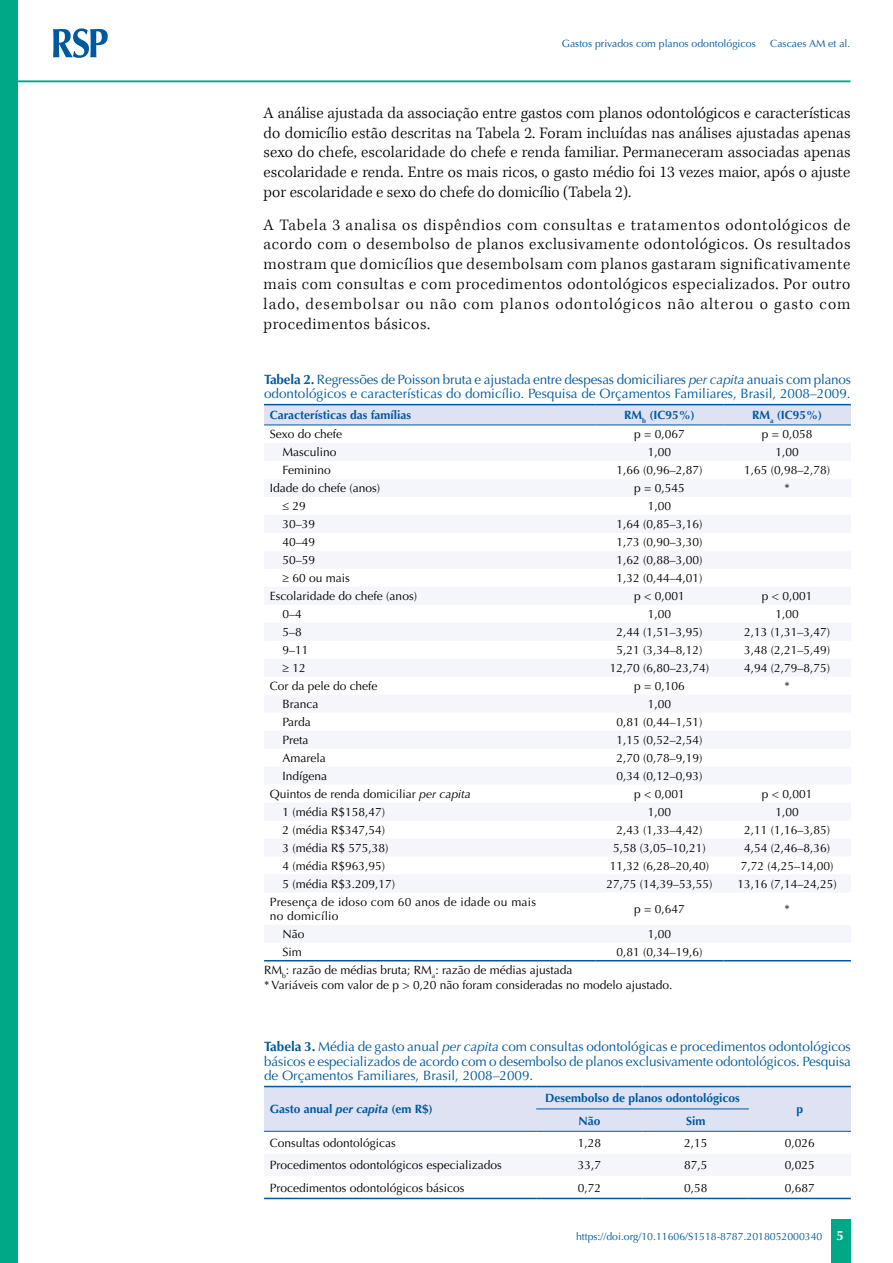
<style>
.page{position:relative;width:893px;height:1263px;background:#fff}
.page>*{position:absolute;margin:0;border:0;box-sizing:border-box;transform-origin:0 0}
.t1{font:300 16.5px/19.8px "Kepler Std";letter-spacing:.02em;color:#000;text-align:justify}
.t2{font:13.5px/14.2px "Optima";color:#0059a0}
.t3{font:700 13.5px "Optima";color:#fff}
.t4{font:12px/14.4px "Optima";color:#000}
.t5{font:700 12px "Optima";color:#0059a0}
.t6{font:12px/14.4px "Optima";letter-spacing:.02em;color:#000}
.t7{font:10.5px "Optima";color:#0059a0}
.s1{font-weight:700}
.s2{font-style:italic}
</style>
<div class="page">
<div style="left:831px;top:1220px;width:20px;height:43px;background:#00a887"></div>
<div style="left:0;top:0;width:18px;height:1263px;background:#00a887"></div>
<svg style="left:53px;top:28px;width:55px;height:30px"></svg>
<hr style="left:18px;top:80px;width:832px;height:2px;background:#00a887">
<svg style="left:264px;top:405px;width:587px;height:20px;background:#d3dbee"></svg>
<svg style="left:264px;top:443px;width:586px;height:499px"></svg>
<hr style="left:264px;top:404px;width:332px;height:1px;background:#0059a0">
<hr style="left:596px;top:404px;width:127px;height:1px;background:#0059a0">
<hr style="left:723px;top:404px;width:128px;height:1px;background:#0059a0">
<hr style="left:264px;top:425px;width:332px;height:1px;background:#0059a0">
<hr style="left:596px;top:425px;width:127px;height:1px;background:#0059a0">
<hr style="left:723px;top:425px;width:128px;height:1px;background:#0059a0">
<hr style="left:264px;top:960px;width:332px;height:1px;background:#0059a0">
<hr style="left:596px;top:960px;width:127px;height:1px;background:#0059a0">
<hr style="left:723px;top:960px;width:128px;height:1px;background:#0059a0">
<svg style="left:264px;top:1087px;width:587px;height:111px"></svg>
<hr style="left:536px;top:1108px;width:106px;height:1px;background:#0059a0">
<hr style="left:642px;top:1108px;width:107px;height:1px;background:#0059a0">
<hr style="left:264px;top:1086px;width:272px;height:1px;background:#0059a0">
<hr style="left:536px;top:1086px;width:106px;height:1px;background:#0059a0">
<hr style="left:642px;top:1086px;width:107px;height:1px;background:#0059a0">
<hr style="left:749px;top:1086px;width:102px;height:1px;background:#0059a0">
<hr style="left:264px;top:1131px;width:272px;height:1px;background:#0059a0">
<hr style="left:536px;top:1131px;width:106px;height:1px;background:#0059a0">
<hr style="left:642px;top:1131px;width:107px;height:1px;background:#0059a0">
<hr style="left:749px;top:1131px;width:102px;height:1px;background:#0059a0">
<hr style="left:264px;top:1198px;width:272px;height:1px;background:#0059a0">
<hr style="left:536px;top:1198px;width:106px;height:1px;background:#0059a0">
<hr style="left:642px;top:1198px;width:107px;height:1px;background:#0059a0">
<hr style="left:749px;top:1198px;width:102px;height:1px;background:#0059a0">
<p class="t7" style="left:562px;top:37px;width:195px">Gastos privados com planos odontológicos</p>
<p class="t7" style="left:770px;top:37px;width:82px">Cascaes AM et al.</p>
<p class="t1" style="left:264px;top:103px;width:588px">A análise ajustada da associação entre gastos com planos odontológicos e características do domicílio estão descritas na Tabela 2. Foram incluídas nas análises ajustadas apenas sexo do chefe, escolaridade do chefe e renda familiar. Permaneceram associadas apenas escolaridade e renda. Entre os mais ricos, o gasto médio foi 13 vezes maior, após o ajuste por escolaridade e sexo do chefe do domicílio (Tabela 2).</p>
<p class="t1" style="left:264px;top:215px;width:588px">A Tabela 3 analisa os dispêndios com consultas e tratamentos odontológicos de acordo com o desembolso de planos exclusivamente odontológicos. Os resultados mostram que domicílios que desembolsam com planos gastaram significativamente mais com consultas e com procedimentos odontológicos especializados. Por outro lado, desembolsar ou não com planos odontológicos não alterou o gasto com procedimentos básicos.</p>
<p class="t2" style="left:264px;top:372px;width:589px"><span class="s1">Tabela 2.</span> Regressões de Poisson bruta e ajustada entre despesas domiciliares <span class="s2">per capita</span> anuais com planos odontológicos e características do domicílio. Pesquisa de Orçamentos Familiares, Brasil, 2008–2009.</p>
<p class="t5" style="left:270px;top:408px;width:143px">Características das famílias</p>
<p class="t5" style="left:624px;top:408px;width:72px">RM<sub>b</sub> (IC95%)</p>
<p class="t5" style="left:752px;top:408px;width:72px">RM<sub>a</sub> (IC95%)</p>
<p class="t4" style="left:270px;top:427px;width:74px">Sexo do chefe</p>
<p class="t4" style="left:634px;top:427px;width:52px">p = 0,067</p>
<p class="t4" style="left:762px;top:427px;width:52px">p = 0,058</p>
<p class="t4" style="left:283px;top:445px;width:56px">Masculino</p>
<p class="t4" style="left:648px;top:445px;width:25px">1,00</p>
<p class="t4" style="left:775px;top:445px;width:25px">1,00</p>
<p class="t4" style="left:283px;top:463px;width:50px">Feminino</p>
<p class="t4" style="left:616px;top:463px;width:88px">1,66 (0,96–2,87)</p>
<p class="t4" style="left:744px;top:463px;width:88px">1,65 (0,98–2,78)</p>
<p class="t4" style="left:270px;top:481px;width:112px">Idade do chefe (anos)</p>
<p class="t4" style="left:634px;top:481px;width:52px">p = 0,545</p>
<p class="t4" style="left:784px;top:481px;width:7px">*</p>
<p class="t4" style="left:283px;top:499px;width:25px">≤ 29</p>
<p class="t4" style="left:648px;top:499px;width:25px">1,00</p>
<p class="t4" style="left:283px;top:517px;width:34px">30–39</p>
<p class="t4" style="left:616px;top:517px;width:88px">1,64 (0,85–3,16)</p>
<p class="t4" style="left:283px;top:535px;width:34px">40–49</p>
<p class="t4" style="left:616px;top:535px;width:88px">1,73 (0,90–3,30)</p>
<p class="t4" style="left:283px;top:553px;width:34px">50–59</p>
<p class="t4" style="left:616px;top:553px;width:88px">1,62 (0,88–3,00)</p>
<p class="t4" style="left:283px;top:571px;width:69px">≥ 60 ou mais</p>
<p class="t4" style="left:616px;top:571px;width:88px">1,32 (0,44–4,01)</p>
<p class="t4" style="left:270px;top:589px;width:149px">Escolaridade do chefe (anos)</p>
<p class="t4" style="left:634px;top:589px;width:52px">p &lt; 0,001</p>
<p class="t4" style="left:762px;top:589px;width:52px">p &lt; 0,001</p>
<p class="t4" style="left:283px;top:607px;width:21px">0–4</p>
<p class="t4" style="left:648px;top:607px;width:25px">1,00</p>
<p class="t4" style="left:775px;top:607px;width:25px">1,00</p>
<p class="t4" style="left:283px;top:625px;width:21px">5–8</p>
<p class="t4" style="left:616px;top:625px;width:88px">2,44 (1,51–3,95)</p>
<p class="t4" style="left:744px;top:625px;width:88px">2,13 (1,31–3,47)</p>
<p class="t4" style="left:283px;top:643px;width:28px">9–11</p>
<p class="t4" style="left:616px;top:643px;width:88px">5,21 (3,34–8,12)</p>
<p class="t4" style="left:744px;top:643px;width:88px">3,48 (2,21–5,49)</p>
<p class="t4" style="left:283px;top:661px;width:25px">≥ 12</p>
<p class="t4" style="left:610px;top:661px;width:101px">12,70 (6,80–23,74)</p>
<p class="t4" style="left:744px;top:661px;width:88px">4,94 (2,79–8,75)</p>
<p class="t4" style="left:270px;top:679px;width:109px">Cor da pele do chefe</p>
<p class="t4" style="left:634px;top:679px;width:52px">p = 0,106</p>
<p class="t4" style="left:784px;top:679px;width:7px">*</p>
<p class="t4" style="left:283px;top:697px;width:37px">Branca</p>
<p class="t4" style="left:648px;top:697px;width:25px">1,00</p>
<p class="t4" style="left:283px;top:715px;width:30px">Parda</p>
<p class="t4" style="left:616px;top:715px;width:88px">0,81 (0,44–1,51)</p>
<p class="t4" style="left:283px;top:733px;width:28px">Preta</p>
<p class="t4" style="left:616px;top:733px;width:88px">1,15 (0,52–2,54)</p>
<p class="t4" style="left:283px;top:751px;width:45px">Amarela</p>
<p class="t4" style="left:616px;top:751px;width:88px">2,70 (0,78–9,19)</p>
<p class="t4" style="left:283px;top:769px;width:46px">Indígena</p>
<p class="t4" style="left:616px;top:769px;width:88px">0,34 (0,12–0,93)</p>
<p class="t4" style="left:270px;top:787px;width:203px">Quintos de renda domiciliar <span class="s2">per capita</span></p>
<p class="t4" style="left:634px;top:787px;width:52px">p &lt; 0,001</p>
<p class="t4" style="left:762px;top:787px;width:52px">p &lt; 0,001</p>
<p class="t4" style="left:283px;top:805px;width:104px">1 (média R$158,47)</p>
<p class="t4" style="left:648px;top:805px;width:25px">1,00</p>
<p class="t4" style="left:775px;top:805px;width:25px">1,00</p>
<p class="t4" style="left:283px;top:823px;width:104px">2 (média R$347,54)</p>
<p class="t4" style="left:616px;top:823px;width:88px">2,43 (1,33–4,42)</p>
<p class="t4" style="left:744px;top:823px;width:88px">2,11 (1,16–3,85)</p>
<p class="t4" style="left:283px;top:841px;width:108px">3 (média R$ 575,38)</p>
<p class="t4" style="left:613px;top:841px;width:94px">5,58 (3,05–10,21)</p>
<p class="t4" style="left:744px;top:841px;width:88px">4,54 (2,46–8,36)</p>
<p class="t4" style="left:283px;top:859px;width:104px">4 (média R$963,95)</p>
<p class="t4" style="left:610px;top:859px;width:101px">11,32 (6,28–20,40)</p>
<p class="t4" style="left:741px;top:859px;width:94px">7,72 (4,25–14,00)</p>
<p class="t4" style="left:283px;top:877px;width:114px">5 (média R$3.209,17)</p>
<p class="t4" style="left:606px;top:877px;width:108px">27,75 (14,39–53,55)</p>
<p class="t4" style="left:737px;top:877px;width:101px">13,16 (7,14–24,25)</p>
<p class="t6" style="left:270px;top:895px;width:268px">Presença de idoso com 60 anos de idade ou mais no domicílio</p>
<p class="t4" style="left:634px;top:902px;width:52px">p = 0,647</p>
<p class="t4" style="left:784px;top:902px;width:7px">*</p>
<p class="t4" style="left:283px;top:927px;width:24px">Não</p>
<p class="t4" style="left:648px;top:927px;width:25px">1,00</p>
<p class="t4" style="left:283px;top:945px;width:21px">Sim</p>
<p class="t4" style="left:616px;top:945px;width:88px">0,81 (0,34–19,6)</p>
<p class="t4" style="left:264px;top:963px;width:410px">RM<sub>b</sub>: razão de médias bruta; RM<sub>a</sub>: razão de médias ajustada<br>* Variáveis com valor de p &gt; 0,20 não foram consideradas no modelo ajustado.</p>
<p class="t2" style="left:264px;top:1040px;width:588px;text-align:justify"><span class="s1">Tabela 3.</span> Média de gasto anual <span class="s2">per capita</span> com consultas odontológicas e procedimentos odontológicos básicos e especializados de acordo com o desembolso de planos exclusivamente odontológicos. Pesquisa de Orçamentos Familiares, Brasil, 2008–2009.</p>
<p class="t5" style="left:270px;top:1102px;width:165px">Gasto anual <span class="s2">per capita</span> (em R$)</p>
<p class="t5" style="left:545px;top:1091px;width:196px">Desembolso de planos odontológicos</p>
<p class="t5" style="left:796px;top:1102px;width:8px">p</p>
<p class="t5" style="left:578px;top:1113px;width:24px">Não</p>
<p class="t5" style="left:686px;top:1113px;width:21px">Sim</p>
<p class="t4" style="left:270px;top:1136px;width:128px">Consultas odontológicas</p>
<p class="t4" style="left:578px;top:1136px;width:25px">1,28</p>
<p class="t4" style="left:684px;top:1136px;width:25px">2,15</p>
<p class="t4" style="left:785px;top:1136px;width:32px">0,026</p>
<p class="t4" style="left:270px;top:1158px;width:234px">Procedimentos odontológicos especializados</p>
<p class="t4" style="left:578px;top:1158px;width:25px">33,7</p>
<p class="t4" style="left:684px;top:1158px;width:25px">87,5</p>
<p class="t4" style="left:785px;top:1158px;width:32px">0,025</p>
<p class="t4" style="left:270px;top:1180px;width:196px">Procedimentos odontológicos básicos</p>
<p class="t4" style="left:578px;top:1180px;width:25px">0,72</p>
<p class="t4" style="left:684px;top:1180px;width:25px">0,58</p>
<p class="t4" style="left:785px;top:1180px;width:32px">0,687</p>
<p class="t7" style="left:576px;top:1230px;width:248px">https://doi.org/10.11606/S1518-8787.2018052000340</p>
<p class="t3" style="left:836px;top:1227px;width:9px">5</p>
</div>
